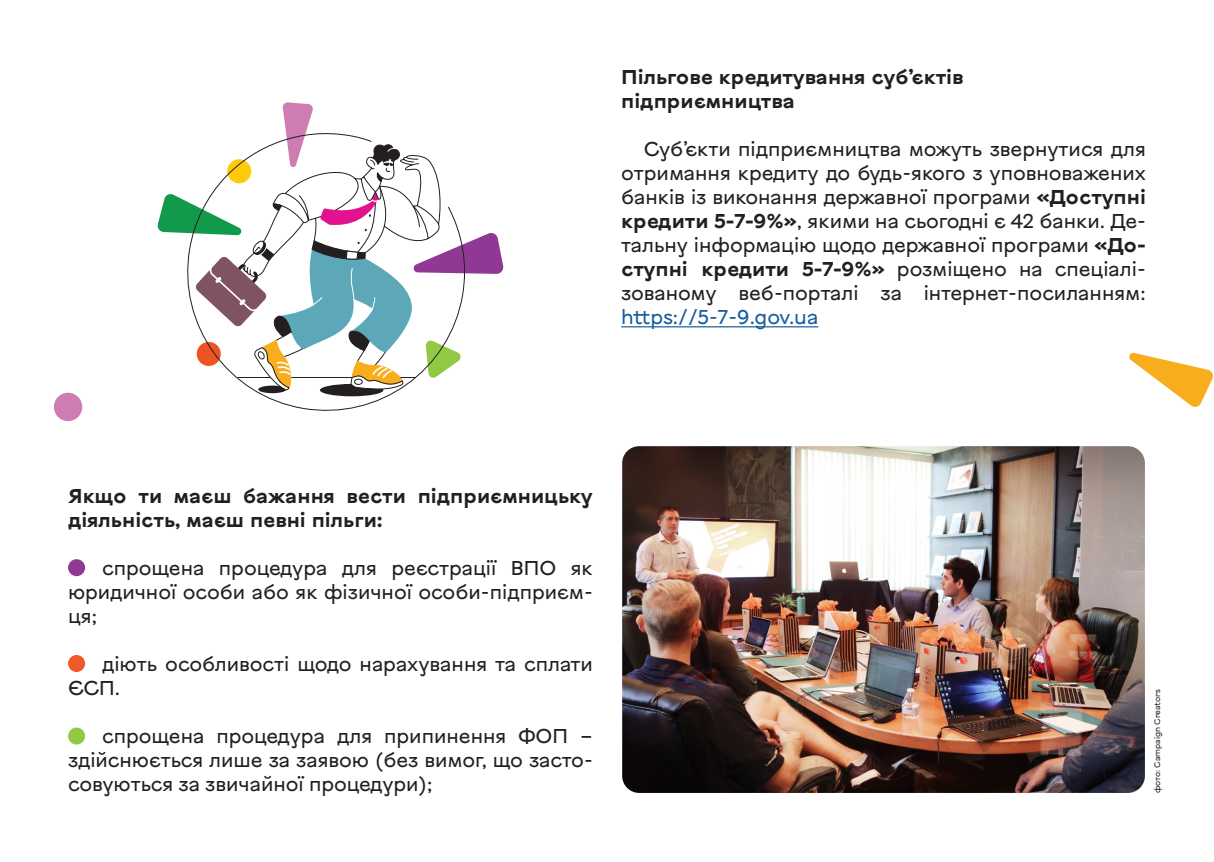
<style>
.page{position:relative;width:1214px;height:862px;background:#fff}
.page>*{position:absolute;margin:0;border:0;box-sizing:border-box;transform-origin:0 0}
.t1{font:20px/24px "Vinnytsia Sans";color:#231f20;text-align:justify}
.t2{font:700 20px/24px "Vinnytsia Sans";color:#231f20}
.t3{font:8px "Vinnytsia Sans";color:#231f20}
.s1{font-weight:700}
.s2{color:#175d9e}
</style>
<div class="page">
<div style="left:68px;top:559px;width:17px;height:17px;background:#8f3995;border-radius:50%"></div>
<div style="left:68px;top:655px;width:17px;height:17px;background:#f15929;border-radius:50%"></div>
<div style="left:68px;top:727px;width:17px;height:17px;background:#91c844;border-radius:50%"></div>
<svg style="left:157px;top:102px;width:347px;height:294px"></svg>
<hr style="left:621px;top:326px;width:197px;height:1px;background:#175d9e">
<img style="left:622px;top:446px;width:522px;height:347px">
<div style="left:54px;top:393px;width:28px;height:28px;background:#cf7cb2;border-radius:50%"></div>
<svg style="left:1129px;top:352px;width:84px;height:55px"></svg>
<p class="t2" style="left:621px;top:64px;width:343px">Пільгове кредитування суб’єктів</p>
<p class="t2" style="left:621px;top:88px;width:175px">підприємництва</p>
<p class="t1" style="left:621px;top:136px;width:526px;text-indent:23px">Суб’єкти підприємництва можуть звернутися для отримання кредиту до будь-якого з уповноважених банків із виконання державної програми <span class="s1">«Доступні кредити 5-7-9%»</span>, якими на сьогодні є 42 банки. Де&shy;тальну інформацію щодо державної програми <span class="s1">«До&shy;ступні кредити 5-7-9%»</span> розміщено на спеціалі&shy;зованому веб-порталі за інтернет-посиланням: <span class="s2">https://5-7-9.gov.ua</span></p>
<p class="t2" style="left:68px;top:484px;width:526px">Якщо ти маєш бажання вести підприємницьку діяльність, маєш певні пільги:</p>
<p class="t1" style="left:68px;top:556px;width:526px;text-indent:34px">спрощена процедура для реєстрації ВПО як юридичної особи або як фізичної особи-підприєм&shy;ця;</p>
<p class="t1" style="left:68px;top:652px;width:526px;text-indent:34px">діють особливості щодо нарахування та сплати<br>ЄСП.</p>
<p class="t1" style="left:68px;top:724px;width:526px;text-indent:34px">спрощена процедура для припинення ФОП – здійснюється лише за заявою (без вимог, що засто&shy;совуються за звичайної процедури);</p>
<p class="t3" style="left:1151px;top:793px;width:105px;rotate:-90deg">фото: Сampaign Сreators</p>
</div>
